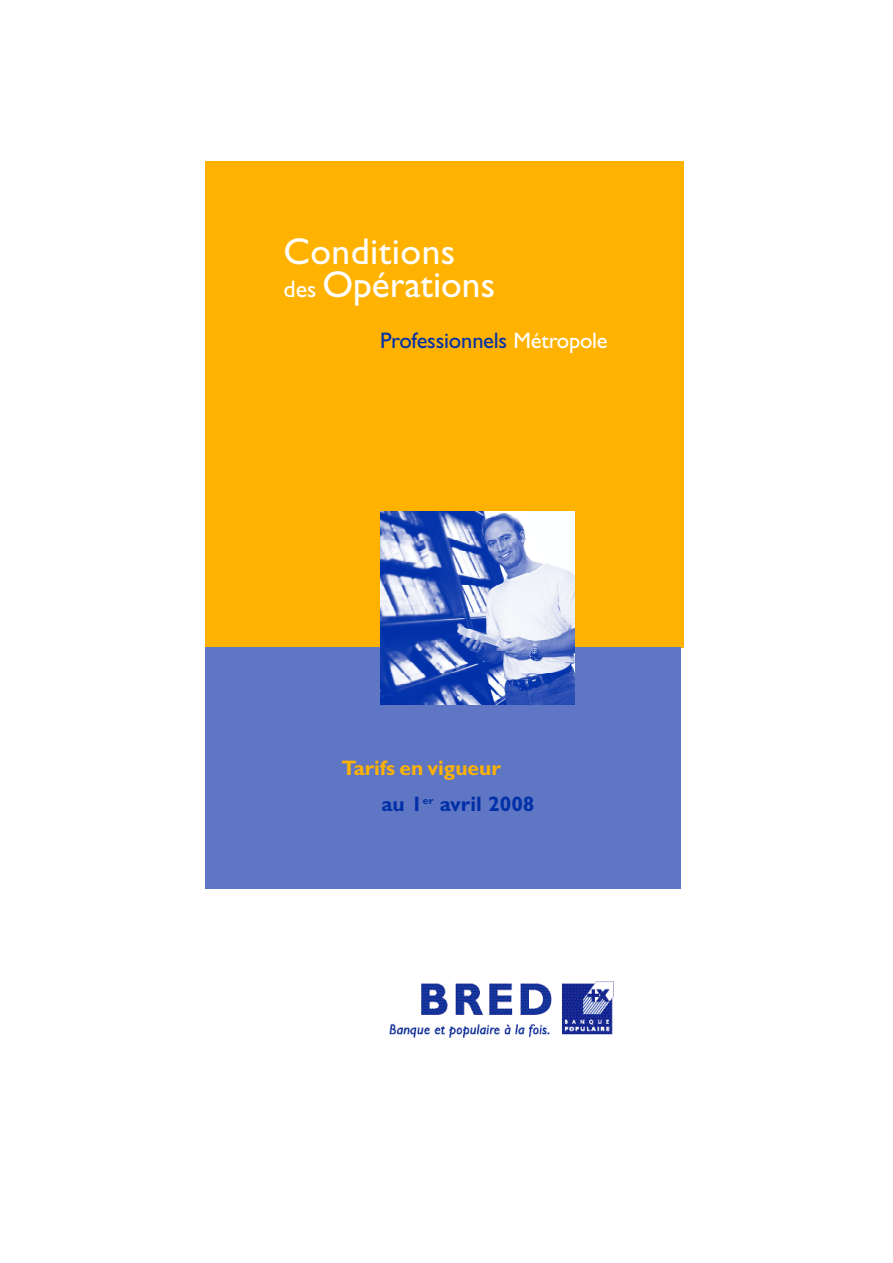
<style>
.page{position:relative;width:893px;height:1263px;background:#fff}
.page>*{position:absolute;margin:0;border:0;box-sizing:border-box;transform-origin:0 0}
.t1{font:37.5px/33.2px "Gill Sans";color:#fff}
.t2{font:22.5px "Gill Sans";letter-spacing:-.01em;color:#0230a8}
.t3{font:700 21px/35.7px "Gill Sans";color:#ffb200}
.s1{font-size:24px}
.s2{color:#fff}
.s3{color:#0230a8}
</style>
<div class="page">
<div style="left:205px;top:161px;width:478px;height:486px;background:#ffb200"></div>
<div style="left:205px;top:647px;width:476px;height:241px;background:#5e76c3"></div>
<img style="left:381px;top:512px;width:193px;height:193px">
<img style="left:389px;top:981px;width:224px;height:57px">
<h1 class="t1" style="left:283px;top:239px;width:213px">C o n d itio n s <span class="s1">des</span> Opérations</h1>
<p class="t2" style="left:380px;top:332px;width:229px">P ro fessionnels <span class="s2">M é tro p o le</span></p>
<p class="t3" style="left:381px;top:753px;width:155px;text-indent:-40px">Tarifs en vigueur<br><span class="s3">au 1</span><sup>er</sup> <span class="s3">avril 2008</span></p>
</div>
